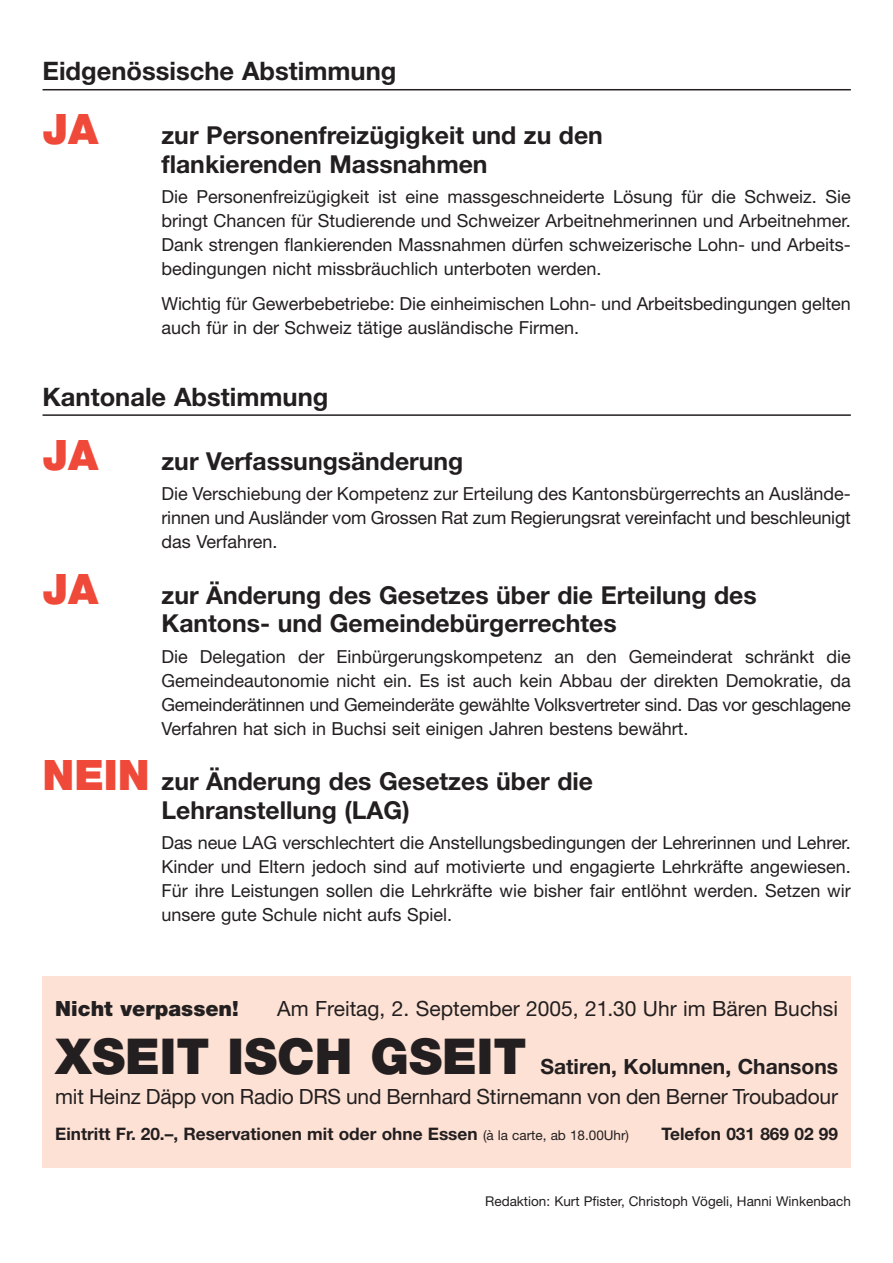
<style>
.page{position:relative;width:893px;height:1263px;background:#fff}
.page>*{position:absolute;margin:0;border:0;box-sizing:border-box;transform-origin:0 0}
.t1{font:900 49.5px "Helvetica Neue";color:#231f20}
.t2{font:900 42px "Helvetica Neue";color:#ef4939}
.t3{font:700 25.5px "Helvetica Neue";color:#231f20}
.t4{font:700 24.75px/28.5px "Helvetica Neue";color:#231f20}
.t5{font:21px "Helvetica Neue";letter-spacing:-.01em;color:#231f20}
.t6{font:700 21px "Helvetica Neue";color:#231f20}
.t7{font:900 21px "Helvetica Neue";color:#231f20}
.t8{font:18px/24px "Helvetica Neue";color:#231f20;text-align:justify}
.t9{font:700 17.25px "Helvetica Neue";color:#231f20}
.t10{font:13.5px "Helvetica Neue";color:#231f20}
.s1{font-weight:900;font-size:42px;color:#ef4939}
.s2{font-weight:400;font-size:13.5px}
</style>
<div class="page">
<hr style="left:43px;top:89px;width:807px;height:1px;background:#231f20">
<hr style="left:43px;top:414px;width:807px;height:2px;background:#231f20">
<div style="left:43px;top:976px;width:807px;height:192px;background:#fde1d4"></div>
<h3 class="t3" style="left:43px;top:62px;width:355px">Eidgenössische Abstimmung</h3>
<h2 class="t2" style="left:43px;top:114px;width:57px">JA</h2>
<h3 class="t4" style="left:161px;top:124px;width:443px">zur Personenfreizügigkeit und zu den flankierenden Massnahmen</h3>
<p class="t8" style="left:161px;top:187px;width:691px">Die Personenfreizügigkeit ist eine massgeschneiderte Lösung für die Schweiz. Sie bringt Chancen für Studierende und Schweizer Arbeitnehmerinnen und Arbeitnehmer.<br>Dank strengen flankierenden Massnahmen dürfen schweizerische Lohn- und Arbeits&shy;bedingungen nicht missbräuchlich unterboten werden.</p>
<p class="t8" style="left:161px;top:293px;width:690px">Wichtig für Gewerbebetriebe: Die einheimischen Lohn- und Arbeitsbedingungen gelten auch für in der Schweiz tätige ausländische Firmen.</p>
<h3 class="t3" style="left:43px;top:388px;width:287px">Kantonale Abstimmung</h3>
<h2 class="t2" style="left:43px;top:440px;width:57px">JA</h2>
<h3 class="t4" style="left:161px;top:449px;width:303px">zur Verfassungsänderung</h3>
<p class="t8" style="left:161px;top:484px;width:691px">Die Verschiebung der Kompetenz zur Erteilung des Kantonsbürgerrechts an Auslände&shy;rinnen und Ausländer vom Grossen Rat zum Regierungsrat vereinfacht und beschleunigt das Verfahren.</p>
<h2 class="t2" style="left:43px;top:574px;width:57px">JA</h2>
<h3 class="t4" style="left:161px;top:583px;width:597px">zur Änderung des Gesetzes über die Erteilung des<br>Kantons- und Gemeindebürgerrechtes</h3>
<p class="t8" style="left:161px;top:646px;width:691px">Die Delegation der Einbürgerungskompetenz an den Gemeinderat schränkt die Gemeindeautonomie nicht ein. Es ist auch kein Abbau der direkten Demokratie, da Gemeinderätinnen und Gemeinderäte gewählte Volksvertreter sind. Das vor geschlagene Verfahren hat sich in Buchsi seit einigen Jahren bestens bewährt.</p>
<h3 class="t4" style="left:161px;top:770px;width:433px;text-indent:-119px"><span class="s1">NEIN</span> zur Änderung des Gesetzes über die<br>Lehranstellung (LAG)</h3>
<p class="t8" style="left:161px;top:832px;width:691px">Das neue LAG verschlechtert die Anstellungsbedingungen der Lehrerinnen und Lehrer.<br>Kinder und Eltern jedoch sind auf motivierte und engagierte Lehrkräfte angewiesen.<br>Für ihre Leistungen sollen die Lehrkräfte wie bisher fair entlöhnt werden. Setzen wir unsere gute Schule nicht aufs Spiel.</p>
<p class="t7" style="left:55px;top:1001px;width:185px">Nicht verpassen!</p>
<p class="t5" style="left:277px;top:1001px;width:562px">Am Freitag, 2. September 2005, 21.30 Uhr im Bären Buchsi</p>
<h1 class="t1" style="left:55px;top:1039px;width:472px">XSEIT ISCH GSEIT</h1>
<p class="t6" style="left:540px;top:1059px;width:299px">Satiren, Kolumnen, Chansons</p>
<p class="t5" style="left:55px;top:1089px;width:784px">mit Heinz Däpp von Radio DRS und Bernhard Stirnemann von den Berner Troubadour</p>
<p class="t9" style="left:55px;top:1128px;width:575px">Eintritt Fr. 20.–, Reservationen mit oder ohne Essen <span class="s2">(à la carte, ab 18.00Uhr)</span></p>
<p class="t9" style="left:661px;top:1128px;width:178px">Telefon 031 869 02 99</p>
<p class="t10" style="left:485px;top:1197px;width:367px">Redaktion: Kurt Pfister, Christoph Vögeli, Hanni Winkenbach</p>
</div>
